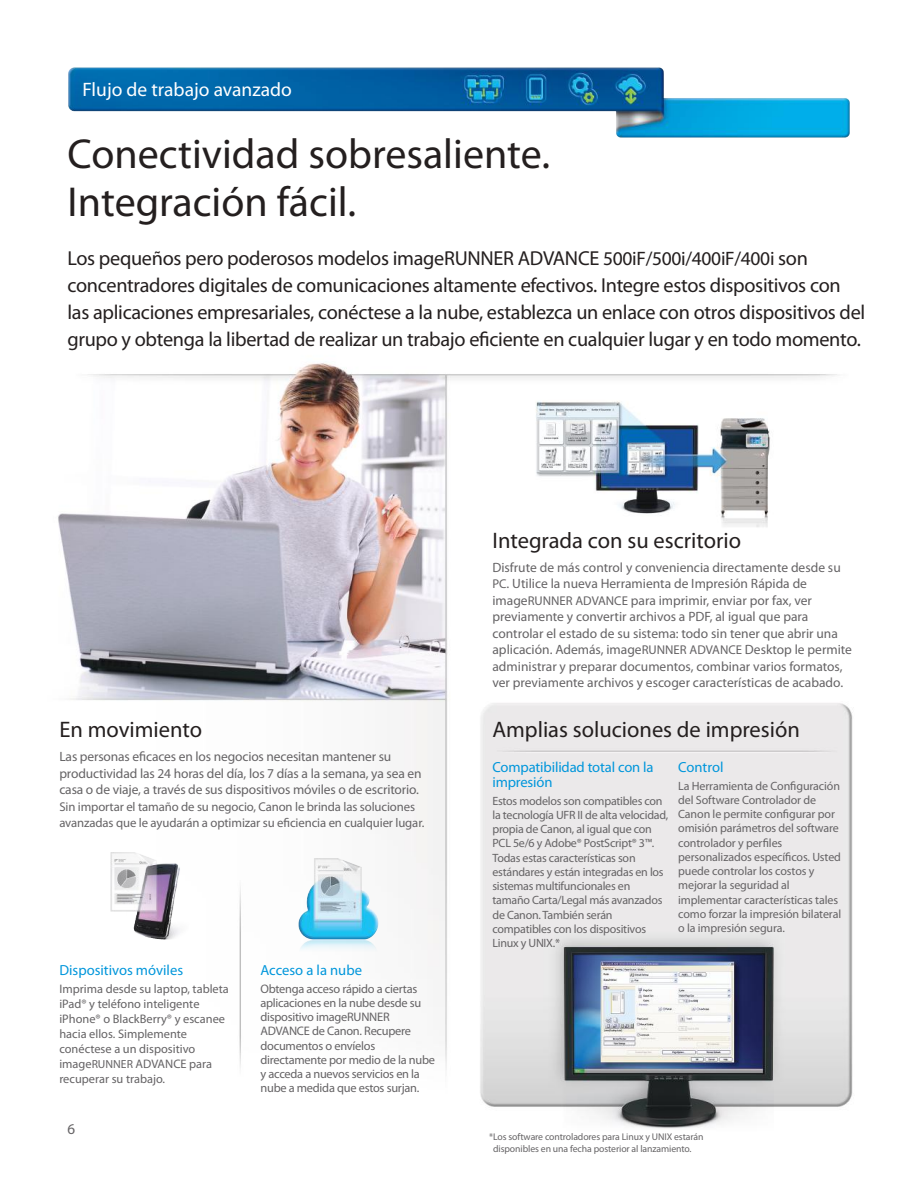
<style>
.page{position:relative;width:918px;height:1188px;background:#fff}
.page>*{position:absolute;margin:0;border:0;box-sizing:border-box;transform-origin:0 0}
.t1{font:42px/48px "Myriad Pro";color:#241f1f}
.t2{font:22.5px "Myriad Pro";color:#241f1f}
.t3{font:20.25px/27px "Myriad Pro";letter-spacing:-.015em;color:#241f1f}
.t4{font:19.5px "Myriad Pro";color:#fff}
.t5{font:15px "Myriad Pro";color:#656365}
.t6{font:14.7px/15px "Myriad Pro";letter-spacing:-.01em;color:#0096db}
.t7{font:13.5px/16.5px "Myriad Pro";color:#656365}
.t8{font:12.75px/16.5px "Myriad Pro";letter-spacing:-.01em;color:#656365}
.t9{font:12.3px/14.2px "Myriad Pro";letter-spacing:-.02em;color:#656365}
.t10{font:12.3px/15px "Myriad Pro";color:#656365}
.t11{font:12px/14.2px "Myriad Pro";letter-spacing:-.02em;color:#656365}
.t12{font:9.75px/11.7px "Myriad Pro";letter-spacing:-.01em;color:#656365}
.s1{font-size:19.5px}
.s2{font-size:12.75px}
.s3{font-size:11.7px}
</style>
<div class="page">
<img style="left:58px;top:363px;width:795px;height:766px">
<img style="left:111px;top:852px;width:82px;height:92px">
<img style="left:297px;top:859px;width:83px;height:105px">
<img style="left:68px;top:67px;width:782px;height:71px">
<img style="left:525px;top:389px;width:255px;height:144px">
<h3 class="t4" style="left:82px;top:77px;width:211px">Flujo de trabajo avanzado</h3>
<h3 class="t4" style="left:151px;top:77px;width:11px">T</h3>
<h3 class="t4" style="left:215px;top:77px;width:82px">Avanzado</h3>
<h1 class="t1" style="left:68px;top:129px;width:484px">Conectividad sobresaliente.<br>Integración fácil.</h1>
<p class="t3" style="left:68px;top:244px;width:799px">Los pequeños pero poderosos modelos imageRUNNER ADVANCE <span class="s1">500iF/500i/400iF/400i</span> son concentradores digitales de comunicaciones altamente efectivos. Integre estos dispositivos con las aplicaciones empresariales, conéctese a la nube, establezca un enlace con otros dispositivos del grupo y obtenga la libertad de realizar un trabajo eficiente en cualquier lugar y en todo momento.</p>
<h2 class="t2" style="left:492px;top:526px;width:250px">Integrada con su escritorio</h2>
<p class="t7" style="left:492px;top:559px;width:361px">Disfrute de más control y conveniencia directamente desde su <span class="s2">PC</span>. Utilice la nueva Herramienta de Impresión Rápida de image<span class="s2">RUNNER ADVANCE</span> para imprimir, enviar por fax, ver previamente y convertir archivos a PDF, al igual que para controlar el estado de su sistema: todo sin tener que abrir una aplicación. Además, image<span class="s2">RUNNER ADVANCE</span> Desktop le permite administrar y preparar documentos, combinar varios formatos, ver previamente archivos y escoger características de acabado.</p>
<h2 class="t2" style="left:59px;top:716px;width:144px">En movimiento</h2>
<h2 class="t2" style="left:492px;top:715px;width:309px">Amplias soluciones de impresión</h2>
<p class="t7" style="left:59px;top:748px;width:364px">Las personas eficaces en los negocios necesitan mantener su productividad las 24 horas del día, los 7 días a la semana, ya sea en casa o de viaje, a través de sus dispositivos móviles o de escritorio.</p>
<p class="t8" style="left:59px;top:798px;width:366px">Sin importar el tamaño de su negocio, Canon le brinda las soluciones avanzadas que le ayudarán a optimizar su eficiencia en cualquier lugar.</p>
<p class="t6" style="left:492px;top:760px;width:163px">Compatibilidad total con la impresión</p>
<p class="t11" style="left:492px;top:793px;width:177px">Estos modelos son compatibles con la tecnología UFR II de alta velocidad, propia de Canon, al igual que con<br>PCL 5e/6 y Adobe® PostScript® 3™.<br>Todas estas características son estándares y están integradas en los sistemas multifuncionales en tamaño Carta/Legal más avanzados de Canon. También serán compatibles con los dispositivos<br>Linux y UNIX.*</p>
<p class="t6" style="left:678px;top:760px;width:47px">Control</p>
<p class="t11" style="left:678px;top:778px;width:164px">La Herramienta de Configuración del Software Controlador de<br>Canon le permite configurar por omisión parámetros del software controlador y perfiles personalizados específicos. Usted puede controlar los costos y mejorar la seguridad al implementar características tales como forzar la impresión bilateral o la impresión segura.</p>
<p class="t6" style="left:59px;top:963px;width:125px">Dispositivos móviles</p>
<p class="t10" style="left:59px;top:982px;width:171px">Imprima desde su laptop, tableta iPad® y teléfono inteligente iPhone® o BlackBerry® y escanee hacia ellos. Simplemente conéctese a un dispositivo image<span class="s3">RUNNER</span> ADVANCE para recuperar su trabajo.</p>
<p class="t5" style="left:68px;top:1120px;width:9px">6</p>
<p class="t6" style="left:260px;top:963px;width:103px">Acceso a la nube</p>
<p class="t9" style="left:260px;top:981px;width:176px">Obtenga acceso rápido a ciertas aplicaciones en la nube desde su dispositivo imageRUNNER<br>ADVANCE de Canon. Recupere documentos o envíelos directamente por medio de la nube y acceda a nuevos servicios en la nube a medida que estos surjan.</p>
<p class="t12" style="left:493px;top:1131px;width:212px;text-indent:-4px">*Los software controladores para Linux y UNIX estarán disponibles en una fecha posterior al lanzamiento.</p>
</div>
